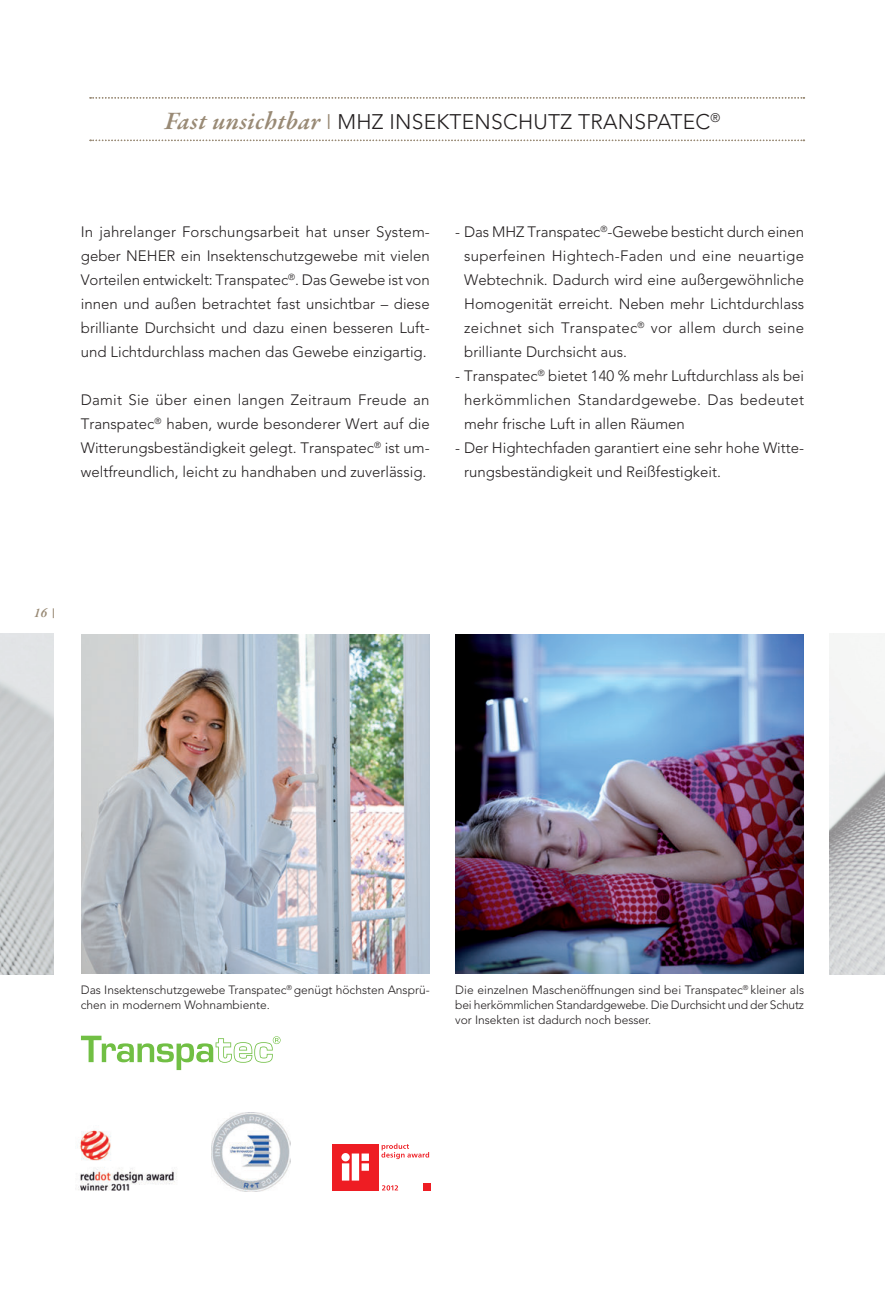
<style>
.page{position:relative;width:885px;height:1289px;background:#fff}
.page>*{position:absolute;margin:0;border:0;box-sizing:border-box;transform-origin:0 0}
.t1{font:300 21px "Avenir";letter-spacing:.01em;color:#231f20}
.t2{font:300 15px/24px "Avenir";color:#231f20;text-align:justify}
.t3{font:italic 600 13.5px "Garamond Premr Pro";color:#998a75}
.t4{font:300 12px/15px "Avenir";color:#231f20}
.s1{font-family:"Garamond Premr Pro";font-weight:600;font-style:italic;font-size:25.5px;color:#998a75}
.s2{color:#998a75}
</style>
<div class="page">
<img style="left:829px;top:634px;width:55px;height:340px">
<img style="left:81px;top:634px;width:348px;height:339px">
<img style="left:455px;top:634px;width:348px;height:339px">
<img style="left:0;top:634px;width:53px;height:340px">
<svg style="left:90px;top:97px;width:714px;height:2px"></svg>
<svg style="left:90px;top:140px;width:714px;height:1px"></svg>
<svg style="left:81px;top:1035px;width:199px;height:35px"></svg>
<img style="left:75px;top:1130px;width:102px;height:61px">
<div style="left:332px;top:1143px;width:47px;height:47px;background:#ee1d23"></div>
<svg style="left:341px;top:1153px;width:28px;height:27px"></svg>
<div style="left:423px;top:1182px;width:7px;height:8px;background:#ee1d23"></div>
<svg style="left:381px;top:1143px;width:48px;height:15px"></svg>
<svg style="left:382px;top:1185px;width:16px;height:5px"></svg>
<img style="left:211px;top:1112px;width:79px;height:78px">
<h1 class="t1" style="left:165px;top:109px;width:557px"><span class="s1">Fast unsichtbar</span> <span class="s2">I</span> MHZ INSEKTENSCHUTZ TRANSPATEC<sup>®</sup></h1>
<p class="t2" style="left:81px;top:220px;width:350px">In jahrelanger Forschungsarbeit hat unser System&shy;geber NEHER ein Insektenschutzgewebe mit vielen Vorteilen entwickelt: Transpatec<sup>®</sup>. Das Gewebe ist von innen und außen betrachtet fast unsichtbar – diese brilliante Durchsicht und dazu einen besseren Luft&shy;und Lichtdurchlass machen das Gewebe einzigartig.</p>
<p class="t2" style="left:81px;top:388px;width:350px">Damit Sie über einen langen Zeitraum Freude an Transpatec<sup>®</sup> haben, wurde besonderer Wert auf die Witterungsbeständigkeit gelegt. Transpatec<sup>®</sup> ist um&shy;weltfreundlich, leicht zu handhaben und zuverlässig.</p>
<p class="t2" style="left:464px;top:220px;width:341px;text-indent:-9px">- Das MHZ Transpatec<sup>®</sup>-Gewebe besticht durch einen superfeinen Hightech-Faden und eine neuartige Webtechnik. Dadurch wird eine außergewöhnliche Homogenität erreicht. Neben mehr Lichtdurchlass zeichnet sich Transpatec<sup>®</sup> vor allem durch seine brilliante Durchsicht aus.</p>
<p class="t2" style="left:464px;top:364px;width:341px;text-indent:-9px">- Transpatec<sup>®</sup> bietet 140 % mehr Luftdurchlass als bei herkömmlichen Standardgewebe. Das bedeutet mehr frische Luft in allen Räumen</p>
<p class="t2" style="left:464px;top:436px;width:341px;text-indent:-9px">- Der Hightechfaden garantiert eine sehr hohe Witte&shy;rungsbeständigkeit und Reißfestigkeit.</p>
<p class="t3" style="left:34px;top:604px;width:15px">16</p>
<p class="t4" style="left:81px;top:982px;width:350px">Das Insektenschutzgewebe Transpatec<sup>®</sup> genügt höchsten Ansprü&shy;chen in modernem Wohnambiente.</p>
<p class="t4" style="left:455px;top:982px;width:350px;text-align:justify">Die einzelnen Maschenöffnungen sind bei Transpatec<sup>®</sup> kleiner als bei herkömmlichen Standardgewebe. Die Durchsicht und der Schutz vor Insekten ist dadurch noch besser.</p>
</div>
